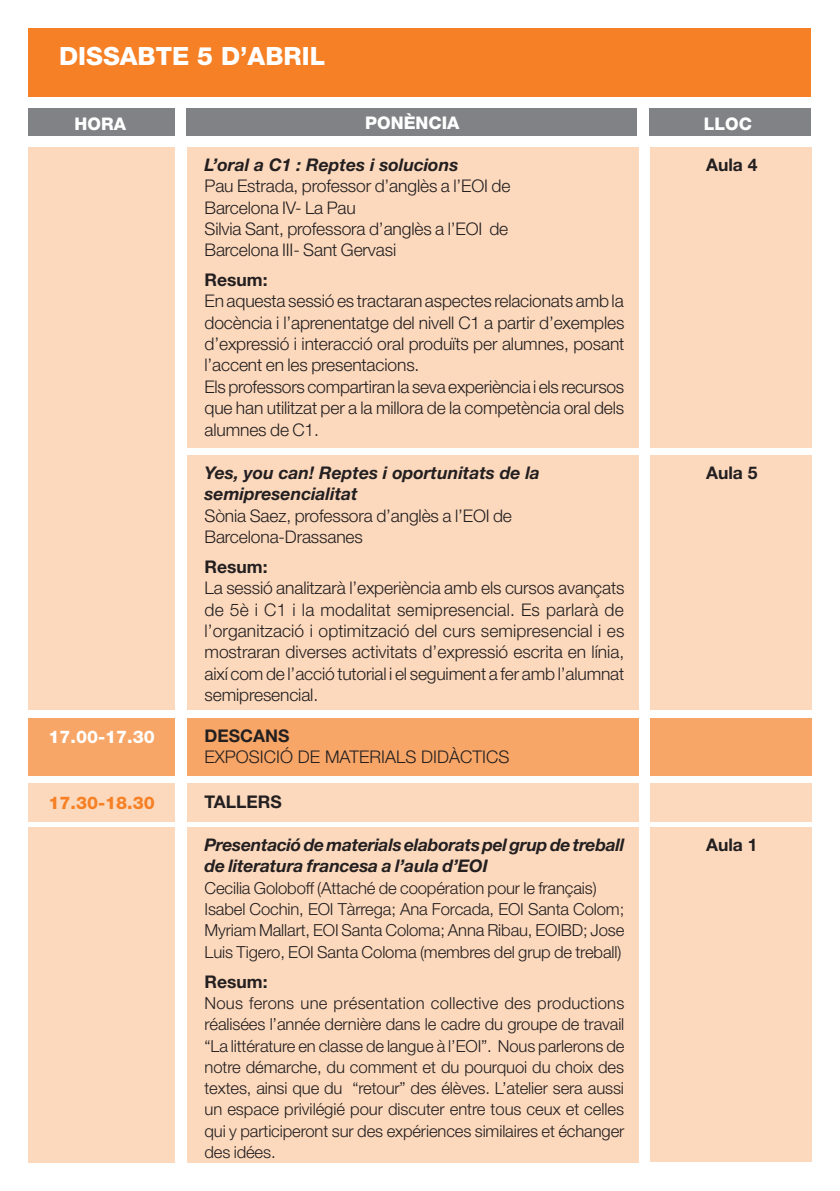
<style>
.page{position:relative;width:840px;height:1191px;background:#fff}
.page>*{position:absolute;margin:0;border:0;box-sizing:border-box;transform-origin:0 0}
.t1{font:800 25.2px "Helvetica Neue LT";color:#fff}
.BASE{font:300 17.4px/21.4px "Helvetica Neue LT";letter-spacing:-.01em;color:#231f20}
.BASE-2{font:italic 700 17.4px/21.4px "Helvetica Neue LT";letter-spacing:-.01em;color:#231f20}
.t2{font:700 17.4px "Helvetica Neue LT";color:#231f20}
.t3{font:800 17.4px "Helvetica Neue LT";color:#fff}
.t4{font:800 17.4px "Helvetica Neue LT";color:#f58025}
.BASE-3{font:300 16.6px/21.2px "Helvetica Neue LT";letter-spacing:-.01em;color:#231f20;text-align:justify}
</style>
<div class="page">
<div style="left:28px;top:28px;width:782px;height:69px;background:#f58025"></div>
<div style="left:28px;top:108px;width:146px;height:28px;background:#808285"></div>
<div style="left:648px;top:108px;width:162px;height:28px;background:#808285"></div>
<div style="left:186px;top:108px;width:450px;height:28px;background:#808285"></div>
<div style="left:650px;top:147px;width:162px;height:300px;background:#fcd9bd"></div>
<div style="left:187px;top:147px;width:451px;height:300px;background:#fcd9bd"></div>
<div style="left:650px;top:455px;width:162px;height:255px;background:#fcd9bd"></div>
<div style="left:187px;top:455px;width:451px;height:255px;background:#fcd9bd"></div>
<div style="left:28px;top:718px;width:147px;height:57px;background:#f8a667"></div>
<div style="left:650px;top:718px;width:162px;height:57px;background:#f8a667"></div>
<div style="left:187px;top:718px;width:451px;height:57px;background:#f8a667"></div>
<div style="left:28px;top:783px;width:147px;height:39px;background:#fcd9bd"></div>
<div style="left:650px;top:783px;width:162px;height:39px;background:#fcd9bd"></div>
<div style="left:187px;top:783px;width:451px;height:39px;background:#fcd9bd"></div>
<div style="left:28px;top:827px;width:147px;height:335px;background:#fcd9bd"></div>
<div style="left:650px;top:827px;width:162px;height:335px;background:#fcd9bd"></div>
<div style="left:187px;top:827px;width:451px;height:335px;background:#fcd9bd"></div>
<div style="left:28px;top:147px;width:147px;height:563px;background:#fcd9bd"></div>
<p class="t1" style="left:59px;top:41px;width:267px">DISSABTE 5 D’ABRIL</p>
<p class="t3" style="left:75px;top:113px;width:53px">HORA</p>
<p class="t3" style="left:365px;top:113px;width:96px">PONÈNCIA</p>
<p class="t3" style="left:703px;top:113px;width:50px">LLOC</p>
<p class="BASE-2" style="left:204px;top:154px;width:255px">L’oral a C1 : Reptes i solucions</p>
<p class="BASE" style="left:204px;top:175px;width:307px">Pau Estrada, professor d’anglès a l’EOI de<br>Barcelona IV- La Pau</p>
<p class="BASE" style="left:204px;top:218px;width:305px">Silvia Sant, professora d’anglès a l’EOI de<br>Barcelona III- Sant Gervasi</p>
<p class="t2" style="left:204px;top:269px;width:65px">Resum:</p>
<p class="BASE" style="left:204px;top:290px;width:421px;text-align:justify">En aquesta sessió es tractaran aspectes relacionats amb la docència i l’aprenentatge del nivell C1 a partir d’exemples d’expressió i interacció oral produïts per alumnes, posant l’accent en les presentacions.</p>
<p class="BASE" style="left:204px;top:375px;width:421px;text-align:justify">Els professors compartiran la seva experiència i els recursos que han utilitzat per a la millora de la competència oral dels alumnes de C1.</p>
<p class="t2" style="left:705px;top:154px;width:53px">Aula 4</p>
<p class="BASE-2" style="left:204px;top:462px;width:337px">Yes, you can! Reptes i oportunitats de la semipresencialitat</p>
<p class="BASE" style="left:204px;top:504px;width:309px">Sònia Saez, professora d’anglès a l’EOI de<br>Barcelona-Drassanes</p>
<p class="t2" style="left:204px;top:556px;width:65px">Resum:</p>
<p class="BASE" style="left:204px;top:577px;width:421px;text-align:justify">La sessió analitzarà l’experiència amb els cursos avançats de 5è i C1 i la modalitat semipresencial. Es parlarà de l’organització i optimització del curs semipresencial i es mostraran diverses activitats d’expressió escrita en línia, així com de l’acció tutorial i el seguiment a fer amb l’alumnat semipresencial.</p>
<p class="t3" style="left:48px;top:727px;width:108px">17.00-17.30</p>
<p class="t2" style="left:204px;top:725px;width:86px">DESCANS</p>
<p class="BASE" style="left:204px;top:746px;width:306px">EXPOSICIÓ DE MATERIALS DIDÀCTICS</p>
<p class="t4" style="left:48px;top:792px;width:108px">17.30-18.30</p>
<p class="t2" style="left:204px;top:791px;width:79px">TALLERS</p>
<p class="BASE-2" style="left:204px;top:834px;width:421px">Presentació de materials elaborats pel grup de treball de literatura francesa a l’aula d’EOI</p>
<p class="BASE-3" style="left:204px;top:877px;width:393px">Cecilia Goloboff (Attaché de coopération pour le français)</p>
<p class="BASE-3" style="left:204px;top:898px;width:421px">Isabel Cochin, EOI Tàrrega; Ana Forcada, EOI Santa Colom; Myriam Mallart, EOI Santa Coloma; Anna Ribau, EOIBD; Jose Luis Tigero, EOI Santa Coloma (membres del grup de treball)</p>
<p class="t2" style="left:204px;top:970px;width:65px">Resum:</p>
<p class="BASE-3" style="left:204px;top:992px;width:421px">Nous ferons une présentation collective des productions réalisées l’année dernière dans le cadre du groupe de travail “La littérature en classe de langue à l’EOI”. Nous parlerons de notre démarche, du comment et du pourquoi du choix des textes, ainsi que du “retour” des élèves. L’atelier sera aussi un espace privilégié pour discuter entre tous ceux et celles qui y participeront sur des expériences similaires et échanger des idées.</p>
<p class="t2" style="left:705px;top:462px;width:53px">Aula 5</p>
<p class="t2" style="left:705px;top:834px;width:53px">Aula 1</p>
</div>
